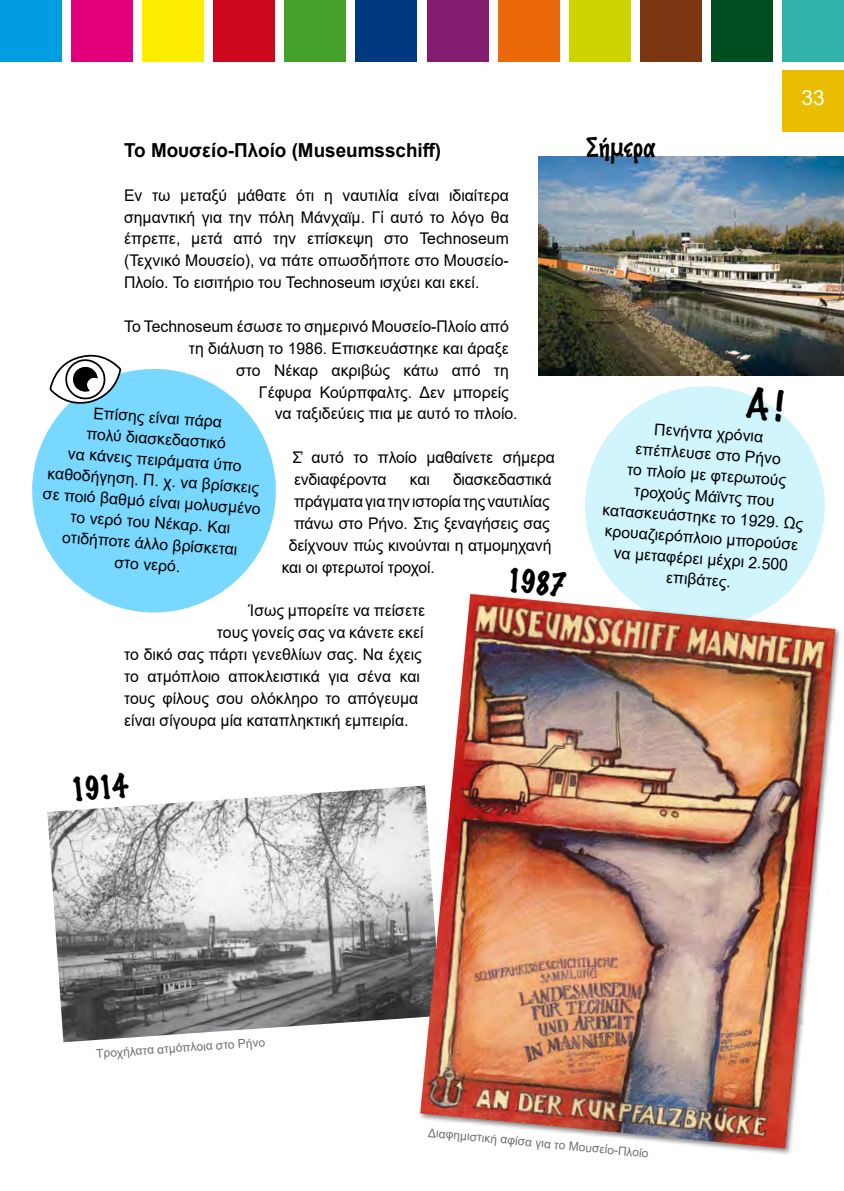
<style>
.page{position:relative;width:844px;height:1191px;background:#fff}
.page>*{position:absolute;margin:0;border:0;box-sizing:border-box;transform-origin:0 0}
.t1{font:100 29.75px "Marker Felt";color:#000}
.t2{font:100 24.5px "Marker Felt";letter-spacing:-.015em;color:#000}
.t3{font:21px "Arial";color:#fff}
.t4{font:700 19.25px "Arial";color:#000}
.t5{font:16.1px/21px "Arial";color:#000;text-align:center}
.t6{font:12.25px "Arial";color:#707172}
</style>
<div class="page">
<img style="left:538px;top:157px;width:305px;height:219px">
<div style="left:0;top:0;width:62px;height:62px;background:#009ee0"></div>
<div style="left:71px;top:0;width:62px;height:62px;background:#e2007a"></div>
<div style="left:142px;top:0;width:62px;height:62px;background:#ffed00"></div>
<div style="left:213px;top:0;width:62px;height:62px;background:#cd071e"></div>
<div style="left:284px;top:0;width:62px;height:62px;background:#44a12b"></div>
<div style="left:355px;top:0;width:62px;height:62px;background:#003882"></div>
<div style="left:426px;top:0;width:62px;height:62px;background:#841c71"></div>
<div style="left:497px;top:0;width:62px;height:62px;background:#eb690b"></div>
<div style="left:569px;top:0;width:61px;height:62px;background:#ced400"></div>
<div style="left:640px;top:0;width:61px;height:62px;background:#7c3511"></div>
<div style="left:711px;top:0;width:61px;height:62px;background:#004d1f"></div>
<div style="left:782px;top:0;width:61px;height:62px;background:#31b3ac"></div>
<div style="left:782px;top:70px;width:61px;height:62px;background:#ebbd00"></div>
<svg style="left:585px;top:386px;width:240px;height:206px;fill:#d0f5fd"></svg>
<svg style="left:32px;top:368px;width:244px;height:245px;fill:#78d8ff"></svg>
<svg style="left:48px;top:354px;width:75px;height:51px"></svg>
<img style="left:47px;top:786px;width:370px;height:256px">
<div style="left:417px;top:592px;width:425px;height:563px;background:#000;opacity:.5"></div>
<img style="left:420px;top:594px;width:415px;height:554px">
<svg style="left:745px;top:386px;width:39px;height:36px"></svg>
<p class="t4" style="left:124px;top:136px;width:318px">Το Μουσείο-Πλοίο (Museumsschiff)</p>
<p class="t5" style="left:124px;top:184px;width:386px;line-height:21.9px;text-align:justify">Εν τω μεταξύ μάθατε ότι η ναυτιλία είναι ιδιαίτερα σημαντική για την πόλη Μάνχαϊμ. Γἰ αυτό το λόγο θα έπρεπε, μετά από την επίσκεψη στο Technoseum (Τεχνικό Μουσείο), να πάτε οπωσδήποτε στο Μουσείο-Πλοίο. Το εισιτήριο του Technoseum ισχύει και εκεί.</p>
<p class="t5" style="left:124px;top:316px;width:386px">Το Technoseum έσωσε το σημερινό Μουσείο-Πλοίο από</p>
<p class="t5" style="left:189px;top:337px;width:321px">τη διάλυση το 1986. Επισκευάστηκε και άραξε</p>
<p class="t5" style="left:236px;top:359px;width:274px">στο Νέκαρ ακριβώς κάτω από τη</p>
<p class="t5" style="left:259px;top:381px;width:251px">Γέφυρα Κούρπφαλτς. Δεν μπορείς</p>
<p class="t5" style="left:275px;top:403px;width:244px">να ταξιδεύεις πια με αυτό το πλοίο.</p>
<p class="t5" style="left:292px;top:446px;width:264px;line-height:21.9px;text-align:left">Σ̓ αυτό το πλοίο μαθαίνετε σήμερα ενδιαφέροντα</p>
<p class="t5" style="left:50px;top:399px;width:220px;rotate:4deg">Επίσης είναι πάρα<br>πολύ διασκεδαστικό<br>να κάνεις πειράματα ύπο καθοδήγηση. Π. χ. να βρίσκεις σε ποιό βαθμό είναι μολυσμένο το νερό του Νέκαρ. Και οτιδήποτε άλλο βρίσκεται<br>στο νερό.</p>
<p class="t5" style="left:410px;top:469px;width:22px">και</p>
<p class="t5" style="left:453px;top:469px;width:100px">διασκεδαστικά</p>
<p class="t5" style="left:294px;top:491px;width:257px">πράγματα για την ιστορία της ναυτιλίας</p>
<p class="t5" style="left:294px;top:512px;width:257px">πάνω στο Ρήνο. Στις ξεναγήσεις σας</p>
<p class="t5" style="left:289px;top:534px;width:264px">δείχνουν πώς κινούνται η ατμομηχανή</p>
<p class="t5" style="left:282px;top:556px;width:154px">και οι φτερωτοί τροχοί.</p>
<p class="t5" style="left:248px;top:600px;width:178px">Ίσως μπορείτε να πείσετε</p>
<p class="t5" style="left:217px;top:622px;width:208px">τους γονείς σας να κάνετε εκεί</p>
<p class="t5" style="left:124px;top:644px;width:299px">το δικό σας πάρτι γενεθλίων σας. Να έχεις</p>
<p class="t5" style="left:124px;top:666px;width:297px">το ατμόπλοιο αποκλειστικά για σένα και</p>
<p class="t5" style="left:124px;top:687px;width:295px">τους φίλους σου ολόκληρο το απόγευμα</p>
<p class="t5" style="left:124px;top:709px;width:286px">είναι σίγουρα μία καταπληκτική εμπειρία.</p>
<h1 class="t1" style="left:509px;top:556px;width:62px;rotate:6deg">1987-</h1>
<h1 class="t1" style="left:69px;top:766px;width:60px;rotate:-4deg">1914</h1>
<h2 class="t2" style="left:586px;top:128px;width:71px">Σήμερα</h2>
<h3 class="t3" style="left:801px;top:83px;width:25px">33</h3>
<p class="t5" style="left:609px;top:415px;width:202px;rotate:4deg">Πενήντα χρόνια<br>επέπλευσε στο Ρήνο<br>το πλοίο με φτερωτούς τροχούς Μάϊντς που κατασκευάστηκε το 1929. Ως κρουαζιερόπλοιο μπορούσε να μεταφέρει μέχρι 2.500 επιβάτες.</p>
<p class="t6" style="left:96px;top:1045px;width:171px;rotate:-4deg">Τροχήλατα ατμόπλοια στο Ρήνο</p>
<p class="t6" style="left:429px;top:1124px;width:222px;rotate:5deg">Διαφημιστική αφίσα για το Μουσείο-Πλοίο</p>
</div>
